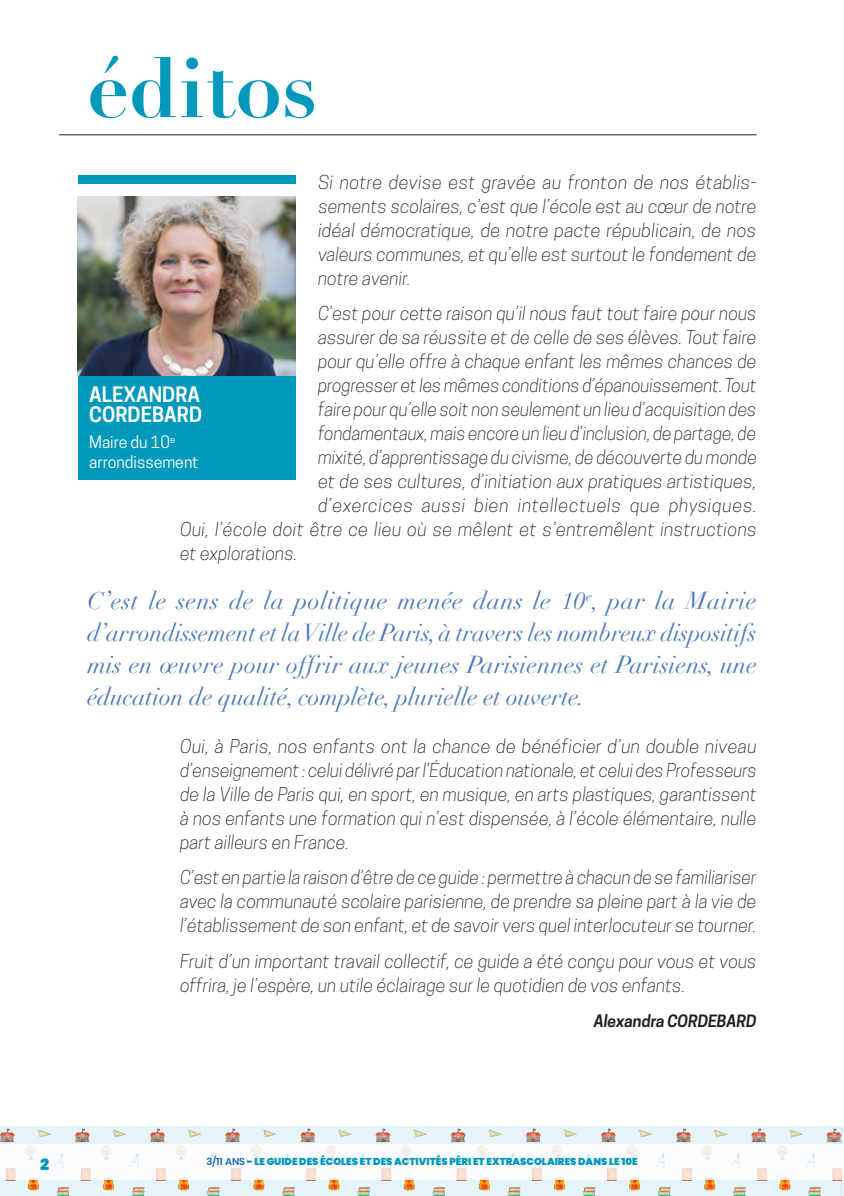
<style>
.page{position:relative;width:844px;height:1196px;background:#fff}
.page>*{position:absolute;margin:0;border:0;box-sizing:border-box;transform-origin:0 0}
.t1{font:700 83.2px "Didot";color:#0098bb}
.t2{font:italic 24px/32px "Didot";color:#4a78bd;text-align:justify}
.t3{font:600 20px/20px "Cooper Hewitt";color:#fff}
.t4{font:italic 300 18px/24px "Cooper Hewitt";color:#231f20;text-align:justify}
.t5{font:italic 300 18px "Cooper Hewitt";letter-spacing:.035em;color:#231f20}
.t6{font:16px/20px "Cooper Hewitt";color:#fff}
.t7{font:italic 600 16px "Cooper Hewitt";letter-spacing:-.01em;color:#231f20}
.t8{font:900 16px "Poppins";color:#0098bb}
.t9{font:900 10px "Poppins";color:#0098bb}
.s1{font-weight:600;color:#226bb5}
.s2{color:#226bb5}
</style>
<div class="page">
<img style="left:0;top:1126px;width:844px;height:69px">
<hr style="left:59px;top:134px;width:697px;height:1px;background:#231f20">
<div style="left:78px;top:175px;width:218px;height:9px;background:#0098bb"></div>
<img style="left:78px;top:196px;width:217px;height:180px">
<div style="left:78px;top:376px;width:217px;height:103px;background:#0098bb"></div>
<hr style="left:841px;top:1143px;width:3px;height:36px;background:#fff">
<div style="left:0;top:1143px;width:841px;height:36px;background:#fff"></div>
<svg style="left:0;top:1192px;width:4px;height:4px"></svg>
<svg style="left:840px;top:1192px;width:4px;height:4px"></svg>
<h1 class="t1" style="left:87px;top:35px;width:231px">éditos</h1>
<p class="t4" style="left:318px;top:170px;width:440px">Si notre devise est gravée au fronton de nos établis&shy;sements scolaires, c’est que l’école est au cœur de notre idéal démocratique, de notre pacte républicain, de nos valeurs communes, et qu’elle est surtout le fondement de notre avenir.</p>
<p class="t4" style="left:318px;top:301px;width:440px">C’est pour cette raison qu’il nous faut tout faire pour nous</p>
<p class="t4" style="left:318px;top:325px;width:440px">assurer de sa réussite et de celle de ses élèves. Tout faire</p>
<p class="t4" style="left:318px;top:349px;width:440px">pour qu’elle offre à chaque enfant les mêmes chances de</p>
<p class="t4" style="left:318px;top:373px;width:440px">progresser et les mêmes conditions d’épanouissement. Tout</p>
<p class="t4" style="left:318px;top:397px;width:440px">faire pour qu’elle soit non seulement un lieu d’acquisition des</p>
<p class="t4" style="left:318px;top:421px;width:440px">fondamentaux, mais encore un lieu d’inclusion, de partage, de</p>
<p class="t4" style="left:318px;top:445px;width:440px">mixité, d’apprentissage du civisme, de découverte du monde</p>
<p class="t4" style="left:318px;top:469px;width:440px">et de ses cultures, d’initiation aux pratiques artistiques,</p>
<p class="t5" style="left:318px;top:494px;width:440px">d’exercices aussi bien intellectuels que physiques.</p>
<p class="t4" style="left:180px;top:517px;width:578px">Oui, l’école doit être ce lieu où se mêlent et s’entremêlent instructions</p>
<p class="t4" style="left:180px;top:541px;width:119px">et explorations.</p>
<p class="t2" style="left:87px;top:585px;width:671px">C’est le sens de la politique menée dans le 10<sup>e</sup>, par la Mairie d’arrondissement et la Ville de Paris, à travers les nombreux dispositifs mis en œuvre pour offrir aux jeunes Parisiennes et Parisiens, une éducation de qualité, complète, plurielle et ouverte.</p>
<p class="t4" style="left:180px;top:734px;width:578px">Oui, à Paris, nos enfants ont la chance de bénéficier d’un double niveau d’enseignement : celui délivré par l’Éducation nationale, et celui des Professeurs de la Ville de Paris qui, en sport, en musique, en arts plastiques, garantissent à nos enfants une formation qui n’est dispensée, à l’école élémentaire, nulle part ailleurs en France.</p>
<p class="t4" style="left:180px;top:865px;width:578px">C’est en partie la raison d’être de ce guide : permettre à chacun de se familiariser avec la communauté scolaire parisienne, de prendre sa pleine part à la vie de l’établissement de son enfant, et de savoir vers quel interlocuteur se tourner.</p>
<p class="t4" style="left:180px;top:948px;width:578px">Fruit d’un important travail collectif, ce guide a été conçu pour vous et vous offrira, je l’espère, un utile éclairage sur le quotidien de vos enfants.</p>
<p class="t7" style="left:594px;top:1011px;width:164px">Alexandra CORDEBARD</p>
<p class="t3" style="left:89px;top:385px;width:114px">ALEXANDRA<br>CORDEBARD</p>
<p class="t6" style="left:89px;top:432px;width:111px">Maire du 10<sup>e </sup>arrondissement</p>
<p class="t8" style="left:40px;top:1154px;width:11px">2</p>
<p class="t9" style="left:206px;top:1155px;width:433px"><span class="s1">3/11 ANS</span> <span class="s2">-</span> LE GUIDE DES ÉCOLES ET DES ACTIVITÉS PÉRI ET EXTRASCOLAIRES DANS LE 10E</p>
</div>
